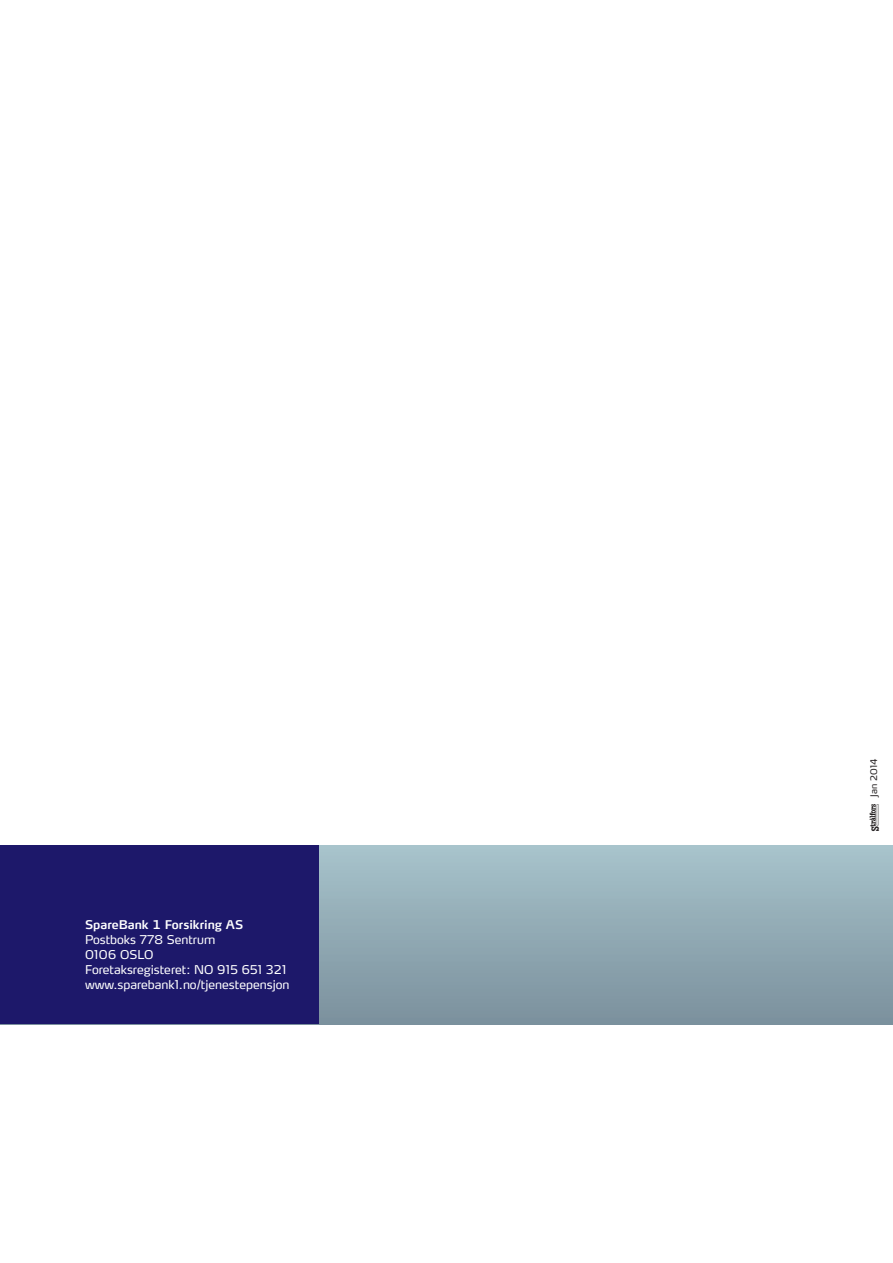
<style>
.page{position:relative;width:893px;height:1263px;background:#fff}
.page>*{position:absolute;margin:0;border:0;box-sizing:border-box;transform-origin:0 0}
.t1{font:12px/15px "Max LF";color:#fff}
.t2{font:600 12px "Max TF";color:#fff}
.t3{font:9px "Max LF";letter-spacing:.01em;color:#231f20}
.s1{font-family:"Logo Font";font-size:10.5px}
</style>
<div class="page">
<div style="left:0;top:845px;width:893px;height:179px;background:linear-gradient(to bottom,#a8c4cc,#7b909d)"></div>
<div style="left:0;top:845px;width:319px;height:179px;background:#1d186a"></div>
<p class="t2" style="left:85px;top:917px;width:160px">SpareBank 1 Forsikring AS</p>
<p class="t1" style="left:85px;top:932px;width:206px">Postboks 778 Sentrum<br>0106 OSLO<br>Foretaksregisteret: NO 915 651 321 www.sparebank1.no/tjenestepensjon</p>
<p class="t3" style="left:868px;top:831px;width:74px;rotate:-90deg"><span class="s1">q</span> Jan 2014</p>
</div>
